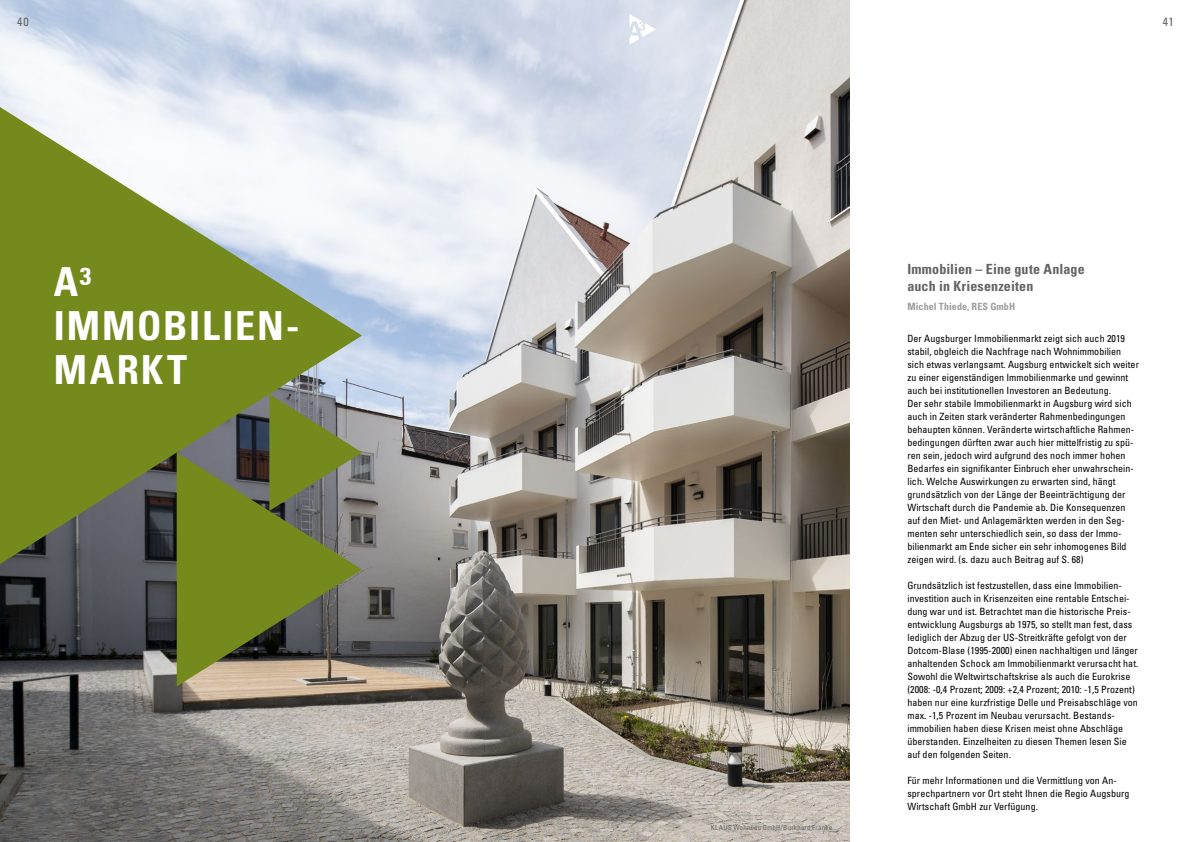
<style>
.page{position:relative;width:1191px;height:842px;background:#fff}
.page>*{position:absolute;margin:0;border:0;box-sizing:border-box;transform-origin:0 0}
.t1{font:700 condensed 40px/44.1px "Univers LT Std";letter-spacing:.045em;color:#fff}
.t2{font:700 condensed 14px/17px "Univers LT Std";letter-spacing:.01em;color:#646363}
.t3{font:condensed 12px "Univers LT Std";color:#646363}
.t4{font:condensed 10px/13px "Univers LT Std";letter-spacing:.005em;color:#000}
.t5{font:700 condensed 10px "Univers LT Std";letter-spacing:.01em;color:#9d9d9c}
.t6{font:condensed 7px "Univers LT Std";letter-spacing:.025em;color:#646363}
</style>
<div class="page">
<img style="left:0;top:0;width:849px;height:842px">
<svg style="left:0;top:107px;width:362px;height:457px;fill:#758a1c"></svg>
<svg style="left:177px;top:453px;width:185px;height:233px;background:#747d3d"></svg>
<svg style="left:269px;top:394px;width:93px;height:117px;background:#7b8652"></svg>
<svg style="left:629px;top:14px;width:27px;height:31px"></svg>
<p class="t3" style="left:17px;top:14px;width:13px">40</p>
<p class="t3" style="left:1163px;top:14px;width:13px">41</p>
<h1 class="t1" style="left:54px;top:259px;width:247px">A³<br>IMMOBILIEN-<br>MARKT</h1>
<h2 class="t2" style="left:907px;top:261px;width:179px">Immobilien – Eine gute Anlage auch in Kriesenzeiten</h2>
<p class="t5" style="left:907px;top:300px;width:109px">Michel Thiede, RES GmbH</p>
<p class="t4" style="left:907px;top:332px;width:233px">Der Augsburger Immobilienmarkt zeigt sich auch 2019 stabil, obgleich die Nachfrage nach Wohnimmobilien sich etwas verlangsamt. Augsburg entwickelt sich weiter zu einer eigenständigen Immobilienmarke und gewinnt auch bei institutionellen Investoren an Bedeutung.<br>Der sehr stabile Immobilienmarkt in Augsburg wird sich auch in Zeiten stark veränderter Rahmenbedingungen behaupten können. Veränderte wirtschaftliche Rahmen&shy;bedingungen dürften zwar auch hier mittelfristig zu spü&shy;ren sein, jedoch wird aufgrund des noch immer hohen Bedarfes ein signifikanter Einbruch eher unwahrschein&shy;lich. Welche Auswirkungen zu erwarten sind, hängt grundsätzlich von der Länge der Beeinträchtigung der Wirtschaft durch die Pandemie ab. Die Konsequenzen auf den Miet- und Anlagemärkten werden in den Seg&shy;menten sehr unterschiedlich sein, so dass der Immo&shy;bilienmarkt am Ende sicher ein sehr inhomogenes Bild zeigen wird. (s. dazu auch Beitrag auf S. 68)</p>
<p class="t4" style="left:907px;top:579px;width:232px">Grundsätzlich ist festzustellen, dass eine Immobilien&shy;investition auch in Krisenzeiten eine rentable Entschei&shy;dung war und ist. Betrachtet man die historische Preis&shy;entwicklung Augsburgs ab 1975, so stellt man fest, dass lediglich der Abzug der US-Streitkräfte gefolgt von der Dotcom-Blase (1995-2000) einen nachhaltigen und länger anhaltenden Schock am Immobilienmarkt verursacht hat.<br>Sowohl die Weltwirtschaftskrise als auch die Eurokrise (2008: -0,4 Prozent; 2009: +2,4 Prozent; 2010: -1,5 Prozent) haben nur eine kurzfristige Delle und Preisabschläge von max. -1,5 Prozent im Neubau verursacht. Bestands&shy;immobilien haben diese Krisen meist ohne Abschläge überstanden. Einzelheiten zu diesen Themen lesen Sie auf den folgenden Seiten.</p>
<p class="t4" style="left:907px;top:774px;width:223px">Für mehr Informationen und die Vermittlung von An&shy;sprechpartnern vor Ort steht Ihnen die Regio Augsburg<br>Wirtschaft GmbH zur Verfügung.</p>
<p class="t6" style="left:711px;top:823px;width:123px">KLAUS Wohnbau GmbH/Burkhard Franke</p>
</div>
